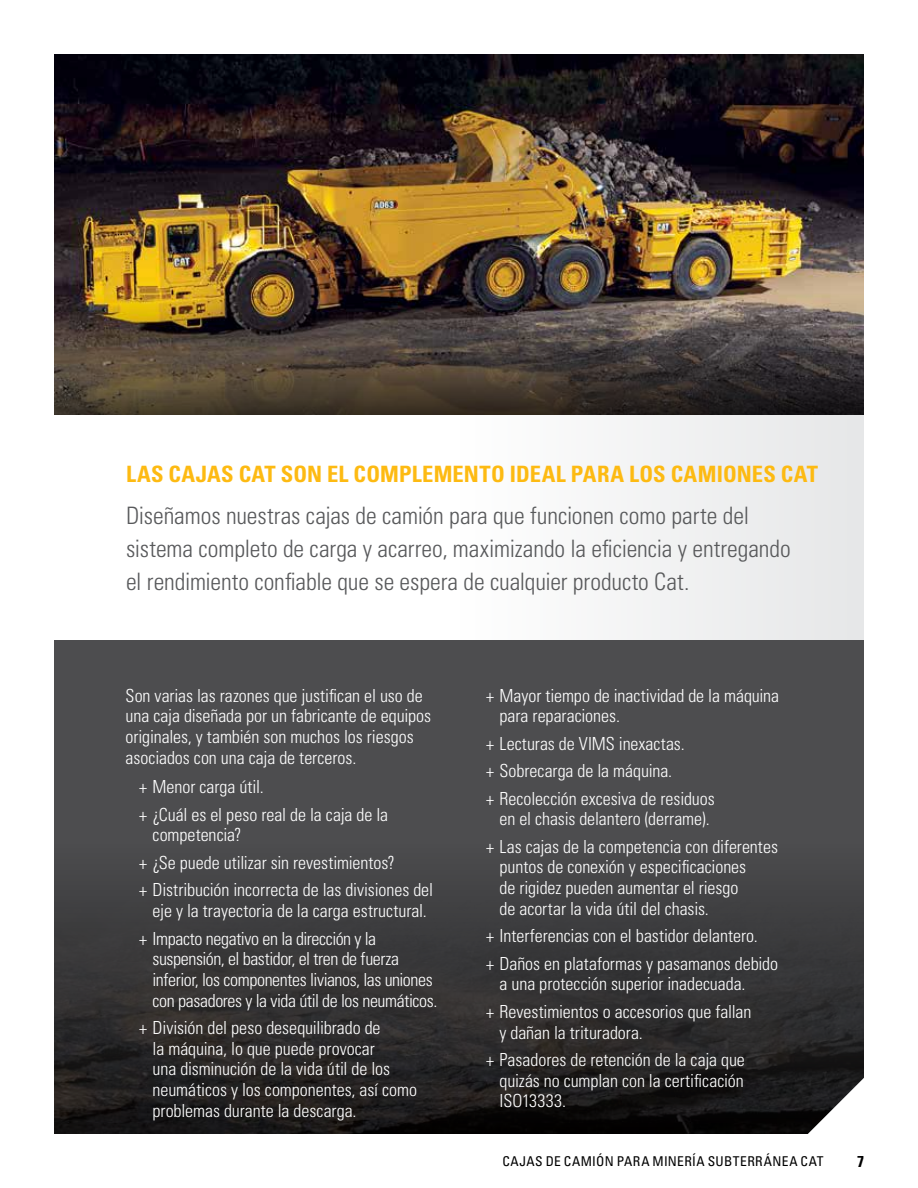
<style>
.page{position:relative;width:918px;height:1188px;background:#fff}
.page>*{position:absolute;margin:0;border:0;box-sizing:border-box;transform-origin:0 0}
.t1{font:300 condensed 24px/33px "Univers LT Std";letter-spacing:-.005em;color:#58595b}
.t2{font:700 condensed 22.5px "Univers LT Std";letter-spacing:.01em;color:#fdba12}
.t3{font:300 condensed 18px/20.7px "Univers LT Std";letter-spacing:-.005em;color:#fff}
.t4{font:300 condensed 18px/20.7px "Univers LT Std";letter-spacing:-.025em;color:#fff}
.t5{font:700 condensed 15.75px "Univers LT Std";color:#000}
.t6{font:condensed 13.5px "Univers LT Std";letter-spacing:.035em;color:#000}
</style>
<div class="page">
<div style="left:460px;top:415px;width:404px;height:226px;background:#f2f2f3"></div>
<svg style="left:54px;top:641px;width:810px;height:493px;background:#3d3c3d"></svg>
<img style="left:54px;top:54px;width:810px;height:177px">
<img style="left:54px;top:231px;width:810px;height:184px">
<svg style="left:808px;top:1078px;width:56px;height:56px"></svg>
<p class="t2" style="left:126px;top:460px;width:694px">LAS CAJAS CAT SON EL COMPLEMENTO IDEAL PARA LOS CAMIONES CAT</p>
<h1 class="t1" style="left:126px;top:499px;width:666px">Diseñamos nuestras cajas de camión para que funcionen como parte del sistema completo de carga y acarreo, maximizando la eficiencia y entregando el rendimiento confiable que se espera de cualquier producto Cat.</h1>
<p class="t3" style="left:126px;top:685px;width:307px">Son varias las razones que justifican el uso de una caja diseñada por un fabricante de equipos originales, y también son muchos los riesgos asociados con una caja de terceros.</p>
<p class="t3" style="left:139px;top:773px;width:251px;line-height:27.5px">+ Menor carga útil.<br>+ ¿Cuál es el peso real de la caja de la</p>
<p class="t3" style="left:139px;top:821px;width:295px;line-height:27.5px;text-indent:14px">competencia?<br>+ ¿Se puede utilizar sin revestimientos?<br>+ Distribución incorrecta de las divisiones del</p>
<p class="t3" style="left:139px;top:897px;width:289px;line-height:27.5px;text-indent:14px">eje y la trayectoria de la carga estructural. + Impacto negativo en la dirección y la</p>
<p class="t4" style="left:153px;top:949px;width:286px">suspensión, el bastidor, el tren de fuerza inferior, los componentes livianos, las uniones con pasadores y la vida útil de los neumáticos.</p>
<p class="t3" style="left:153px;top:1017px;width:266px;text-indent:-14px">+ División del peso desequilibrado de<br>la máquina, lo que puede provocar<br>una disminución de la vida útil de los neumáticos y los componentes, así como problemas durante la descarga.</p>
<p class="t3" style="left:500px;top:685px;width:281px;text-indent:-14px">+ Mayor tiempo de inactividad de la máquina para reparaciones.</p>
<p class="t3" style="left:486px;top:730px;width:230px;line-height:27.5px">+ Lecturas de VIMS inexactas.<br>+ Sobrecarga de la máquina.<br>+ Recolección excesiva de residuos</p>
<p class="t3" style="left:486px;top:805px;width:294px;line-height:27.5px;text-indent:14px">en el chasis delantero (derrame).<br>+ Las cajas de la competencia con diferentes</p>
<p class="t3" style="left:500px;top:857px;width:248px">puntos de conexión y especificaciones de rigidez pueden aumentar el riesgo de acortar la vida útil del chasis.</p>
<p class="t3" style="left:486px;top:922px;width:294px;line-height:27.5px">+ Interferencias con el bastidor delantero.<br>+ Daños en plataformas y pasamanos debido</p>
<p class="t3" style="left:486px;top:970px;width:267px;line-height:27.5px;text-align:center">a una protección superior inadecuada.<br>+ Revestimientos o accesorios que fallan</p>
<p class="t3" style="left:486px;top:1019px;width:260px;line-height:27.5px;text-indent:14px">y dañan la trituradora.<br>+ Pasadores de retención de la caja que</p>
<p class="t3" style="left:500px;top:1070px;width:246px">quizás no cumplan con la certificación<br>ISO13333.</p>
<p class="t6" style="left:502px;top:1153px;width:323px">CAJAS DE CAMIÓN PARA MINERÍA SUBTERRÁNEA CAT</p>
<p class="t5" style="left:857px;top:1151px;width:8px">7</p>
</div>
